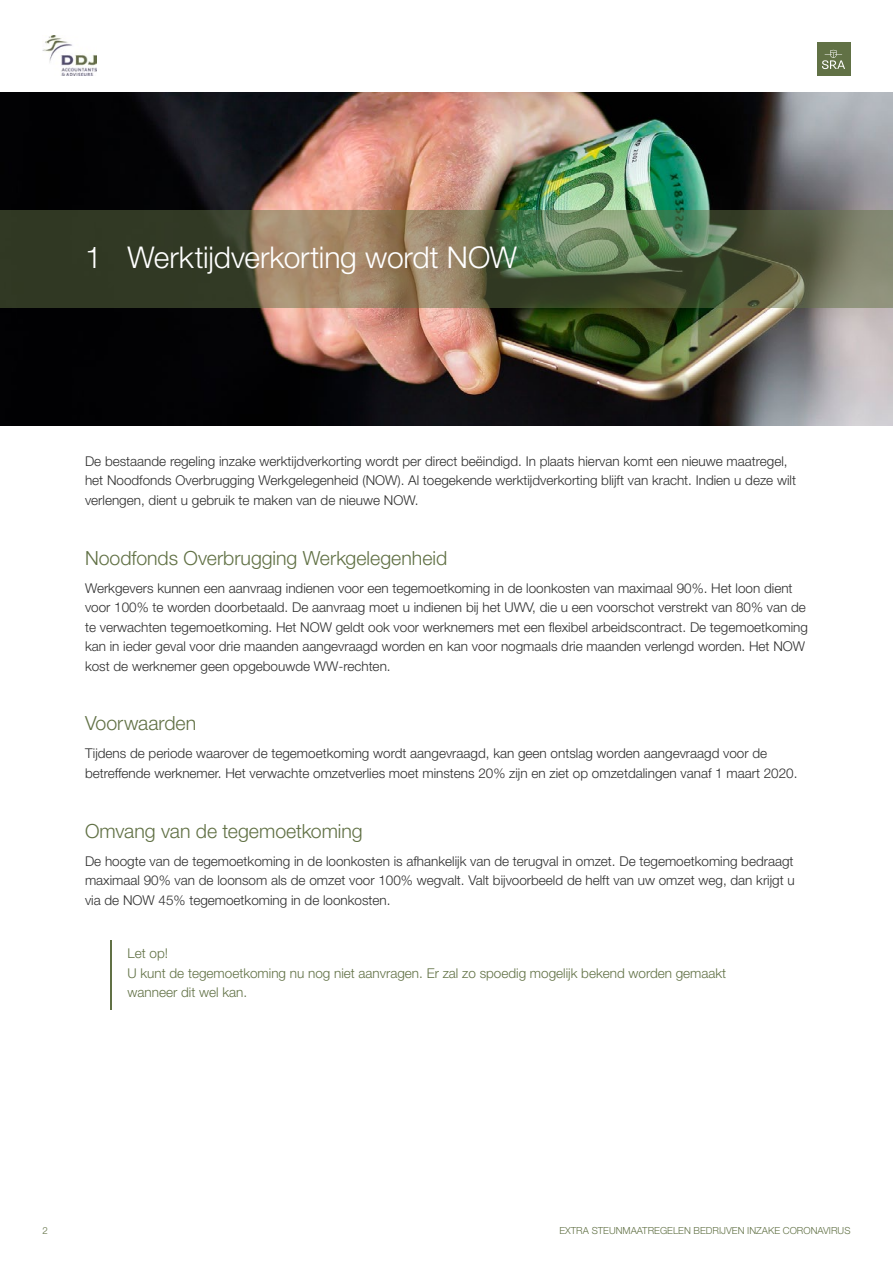
<style>
.page{position:relative;width:893px;height:1263px;background:#fff}
.page>*{position:absolute;margin:0;border:0;box-sizing:border-box;transform-origin:0 0}
.t1{font:300 30px "Helvetica Neue LT Std";letter-spacing:-.005em;color:#fff}
.t2{font:300 19.5px "Helvetica Neue LT Std";color:#617145}
.Body{font:300 13.5px/19.5px "Helvetica Neue LT Std";color:#2f2f2f}
.letop{font:300 13.5px/19.5px "Helvetica Neue LT Std";color:#617145}
.t3{font:300 9.75px "Helvetica Neue LT Std";color:#617145}
</style>
<div class="page">
<img style="left:0;top:92px;width:893px;height:333px">
<svg style="left:0;top:210px;width:893px;height:98px;background:#5f6347"></svg>
<div style="left:817px;top:43px;width:33px;height:33px;background:#617145"></div>
<svg style="left:822px;top:50px;width:23px;height:19px"></svg>
<img style="left:43px;top:35px;width:54px;height:41px">
<hr style="left:111px;top:940px;width:1px;height:70px;background:#617145">
<p class="t1" style="left:85px;top:239px;width:433px">1 Werktijdverkorting wordt NOW</p>
<p class="Body" style="left:85px;top:451px;width:712px">De bestaande regeling inzake werktijdverkorting wordt per direct beëindigd. In plaats hiervan komt een nieuwe maatregel, het Noodfonds Overbrugging Werkgelegenheid (NOW). Al toegekende werktijdverkorting blijft van kracht. Indien u deze wilt verlengen, dient u gebruik te maken van de nieuwe NOW.</p>
<p class="t2" style="left:85px;top:546px;width:364px">Noodfonds Overbrugging Werkgelegenheid</p>
<p class="Body" style="left:85px;top:578px;width:724px">Werkgevers kunnen een aanvraag indienen voor een tegemoetkoming in de loonkosten van maximaal 90%. Het loon dient voor 100% te worden doorbetaald. De aanvraag moet u indienen bij het UWV, die u een voorschot verstrekt van 80% van de te verwachten tegemoetkoming. Het NOW geldt ook voor werknemers met een flexibel arbeidscontract. De tegemoetkoming kan in ieder geval voor drie maanden aangevraagd worden en kan voor nogmaals drie maanden verlengd worden. Het NOW kost de werknemer geen opgebouwde WW-rechten.</p>
<p class="t2" style="left:85px;top:711px;width:113px">Voorwaarden</p>
<p class="Body" style="left:85px;top:744px;width:714px">Tijdens de periode waarover de tegemoetkoming wordt aangevraagd, kan geen ontslag worden aangevraagd voor de betreffende werknemer. Het verwachte omzetverlies moet minstens 20% zijn en ziet op omzetdalingen vanaf 1 maart 2020.</p>
<p class="t2" style="left:85px;top:819px;width:279px">Omvang van de tegemoetkoming</p>
<p class="Body" style="left:85px;top:851px;width:711px;text-align:justify">De hoogte van de tegemoetkoming in de loonkosten is afhankelijk van de terugval in omzet. De tegemoetkoming bedraagt maximaal 90% van de loonsom als de omzet voor 100% wegvalt. Valt bijvoorbeeld de helft van uw omzet weg, dan krijgt u via de NOW 45% tegemoetkoming in de loonkosten.</p>
<p class="letop" style="left:128px;top:943px;width:600px">Let op!<br>U kunt de tegemoetkoming nu nog niet aanvragen. Er zal zo spoedig mogelijk bekend worden gemaakt wanneer dit wel kan.</p>
<p class="t3" style="left:43px;top:1224px;width:7px">2</p>
<p class="t3" style="left:559px;top:1224px;width:292px">EXTRA STEUNMAATREGELEN BEDRIJVEN INZAKE CORONAVIRUS</p>
</div>
